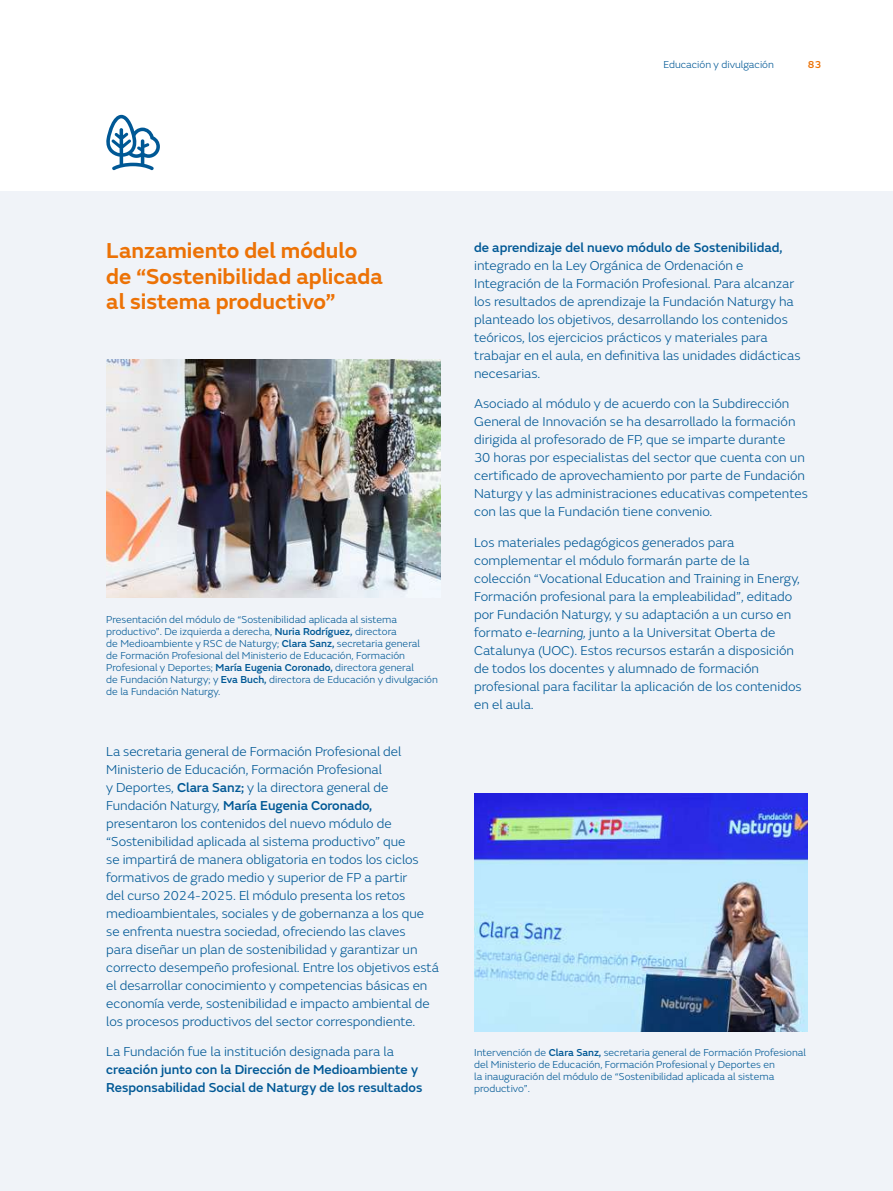
<style>
.page{position:relative;width:893px;height:1191px;background:#fff}
.page>*{position:absolute;margin:0;border:0;box-sizing:border-box;transform-origin:0 0}
.t1{font:600 22.5px/25.5px "FS Emeric";color:#ec7206}
.t2{font:300 13.5px/18px "FS Emeric";color:#005895}
.t3{font:500 13.5px/18px "FS Emeric";color:#005895}
.t4{font:300 10.5px/12px "FS Emeric";color:#005895}
.t5{font:500 10.5px "FS Emeric";color:#ec7206}
.s1{font-weight:500}
.s2{font-style:italic}
</style>
<div class="page">
<div style="left:0;top:191px;width:893px;height:1000px;background:#f0f3f8"></div>
<img style="left:106px;top:360px;width:334px;height:238px">
<img style="left:474px;top:793px;width:334px;height:238px">
<svg style="left:106px;top:115px;width:54px;height:55px"></svg>
<p class="t4" style="left:663px;top:58px;width:112px">Educación y divulgación</p>
<p class="t5" style="left:808px;top:56px;width:15px">83</p>
<h1 class="t1" style="left:106px;top:236px;width:278px">Lanzamiento del módulo de “Sostenibilidad aplicada al sistema productivo”</h1>
<p class="t4" style="left:106px;top:612px;width:333px">Presentación del módulo de “Sostenibilidad aplicada al sistema productivo”. De izquierda a derecha, <span class="s1">Nuria Rodríguez,</span> directora<br>de Medioambiente y RSC de Naturgy; <span class="s1">Clara Sanz,</span> secretaria general<br>de Formación Profesional del Ministerio de Educación, Formación Profesional y Deportes; <span class="s1">María Eugenia Coronado,</span> directora general<br>de Fundación Naturgy; y <span class="s1">Eva Buch,</span> directora de Educación y divulgación de la Fundación Naturgy.</p>
<p class="t2" style="left:106px;top:741px;width:334px">La secretaria general de Formación Profesional del Ministerio de Educación, Formación Profesional<br>y Deportes, <span class="s1">Clara Sanz;</span> y la directora general de Fundación Naturgy, <span class="s1">María Eugenia Coronado, </span>presentaron los contenidos del nuevo módulo de “Sostenibilidad aplicada al sistema productivo” que<br>se impartirá de manera obligatoria en todos los ciclos formativos de grado medio y superior de FP a partir<br>del curso 2024-2025. El módulo presenta los retos medioambientales, sociales y de gobernanza a los que se enfrenta nuestra sociedad, ofreciendo las claves<br>para diseñar un plan de sostenibilidad y garantizar un correcto desempeño profesional. Entre los objetivos está el desarrollar conocimiento y competencias básicas en economía verde, sostenibilidad e impacto ambiental de los procesos productivos del sector correspondiente.</p>
<p class="t2" style="left:106px;top:1042px;width:289px">La Fundación fue la institución designada para la</p>
<p class="t3" style="left:106px;top:1060px;width:318px">creación junto con la Dirección de Medioambiente y<br>Responsabilidad Social de Naturgy de los resultados</p>
<p class="t3" style="left:474px;top:237px;width:310px">de aprendizaje del nuevo módulo de Sostenibilidad,</p>
<p class="t2" style="left:474px;top:255px;width:328px">integrado en la Ley Orgánica de Ordenación e Integración de la Formación Profesional. Para alcanzar los resultados de aprendizaje la Fundación Naturgy ha planteado los objetivos, desarrollando los contenidos teóricos, los ejercicios prácticos y materiales para trabajar en el aula, en definitiva las unidades didácticas necesarias.</p>
<p class="t2" style="left:474px;top:394px;width:335px">Asociado al módulo y de acuerdo con la Subdirección General de Innovación se ha desarrollado la formación dirigida al profesorado de FP, que se imparte durante<br>30 horas por especialistas del sector que cuenta con un certificado de aprovechamiento por parte de Fundación Naturgy y las administraciones educativas competentes con las que la Fundación tiene convenio.</p>
<p class="t2" style="left:474px;top:533px;width:329px">Los materiales pedagógicos generados para complementar el módulo formarán parte de la colección “Vocational Education and Training in Energy, Formación profesional para la empleabilidad”, editado por Fundación Naturgy, y su adaptación a un curso en formato <span class="s2">e-learning,</span> junto a la Universitat Oberta de Catalunya (UOC). Estos recursos estarán a disposición de todos los docentes y alumnado de formación profesional para facilitar la aplicación de los contenidos en el aula.</p>
<p class="t4" style="left:474px;top:1046px;width:333px">Intervención de <span class="s1">Clara Sanz,</span> secretaria general de Formación Profesional del Ministerio de Educación, Formación Profesional y Deportes en<br>la inauguración del módulo de “Sostenibilidad aplicada al sistema productivo”.</p>
</div>
